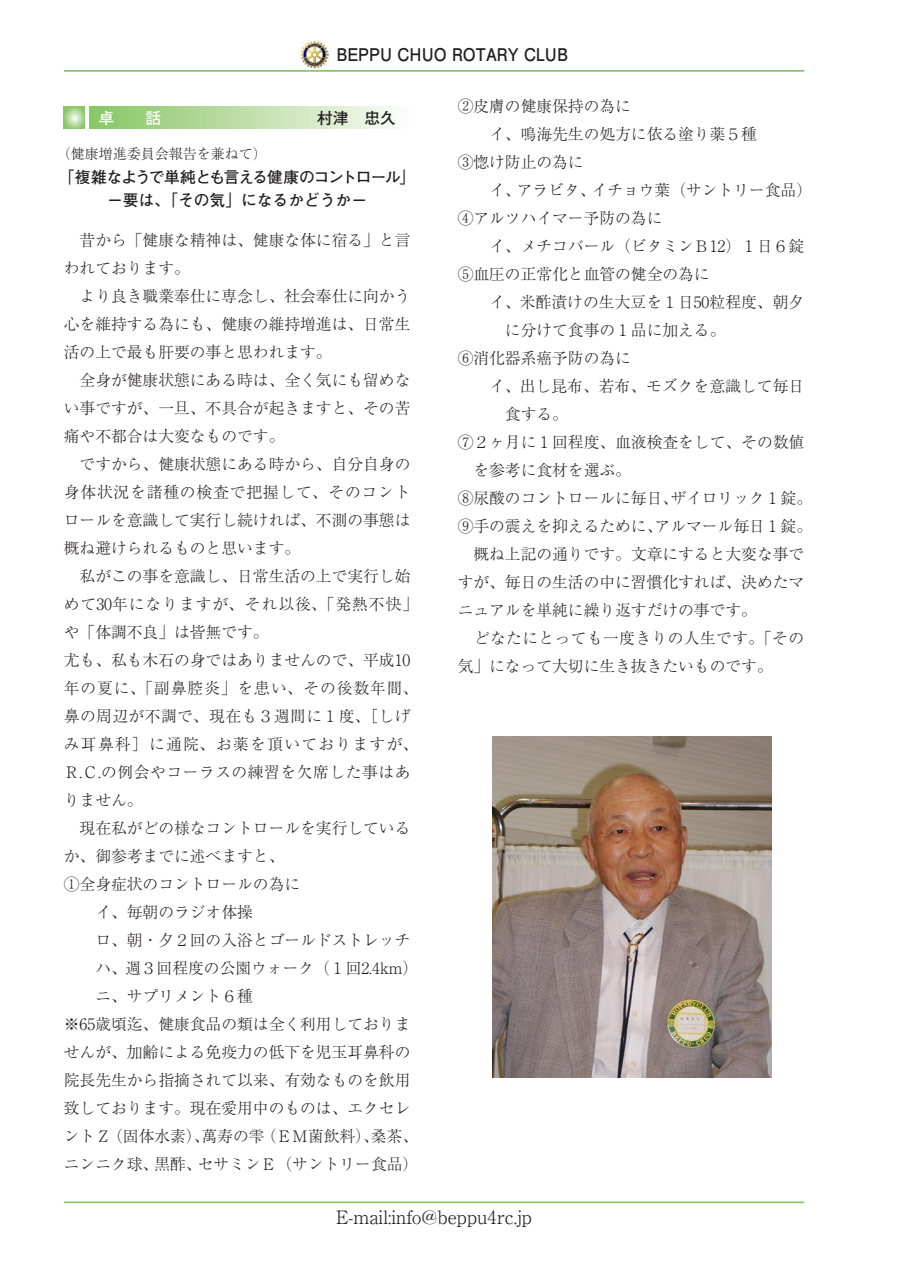
<style>
.page{position:relative;width:903px;height:1275px;background:#fff}
.page>*{position:absolute;margin:0;border:0;box-sizing:border-box;transform-origin:0 0}
.t1{font:300 18.38px "Ryumin Pr 6 N";color:#231f20}
.t2{font:700 17.5px "Futo Go B101 Pr 6 N";color:#231f20;scale:.91 1}
.t3{font:300 15.75px "Ryumin Pr 6 N";color:#231f20}
.t4{font:700 15.75px/23.6px "Futo Go B101 Pr 6 N";letter-spacing:-.025em;color:#231f20;text-align:center}
.t5{font:300 15.75px "Ryumin Pr 6 N";letter-spacing:.06em;color:#231f20}
.t6{font:300 15.75px "Ryumin Pr 6 N";letter-spacing:.035em;color:#231f20}
.t7{font:300 15.75px "Ryumin Pr 6 N";letter-spacing:.03em;color:#231f20}
.t8{font:300 15.75px "Ryumin Pr 6 N";letter-spacing:.025em;color:#231f20}
.t9{font:300 15.75px "Ryumin Pr 6 N";letter-spacing:.055em;color:#231f20}
.t10{font:300 15.75px "Ryumin Pr 6 N";letter-spacing:.085em;color:#231f20}
.t11{font:700 15.75px "Futo Go B101 Pr 6 N";color:#fff}
.t12{font:300 14px "Ryumin Pr 6 N";color:#231f20}
</style>
<div class="page">
<hr style="left:64px;top:70px;width:740px;height:2px;background:#87c765">
<hr style="left:64px;top:1201px;width:740px;height:2px;background:#87c765">
<img style="left:300px;top:40px;width:28px;height:28px">
<div style="left:90px;top:106px;width:320px;height:23px;background:linear-gradient(to right,#88c564,#fbfbf8)"></div>
<svg style="left:64px;top:106px;width:21px;height:23px"></svg>
<img style="left:493px;top:736px;width:278px;height:341px">
<p class="t2" style="left:336px;top:40px;width:256px">BEPPU CHUO ROTARY CLUB</p>
<p class="t11" style="left:98px;top:105px;width:64px">卓　　話</p>
<p class="t4" style="left:317px;top:105px;width:80px">村津　忠久</p>
<p class="t12" style="left:57px;top:142px;width:211px">（健康増進委員会報告を兼ねて）</p>
<p class="t4" style="left:59px;top:164px;width:358px">「複雑なようで単純とも言える健康のコントロール」－要は、「その気」になるかどうか－</p>
<p class="t3" style="left:64px;top:228px;width:348px">　昔から「健康な精神は、健康な体に宿る」と言</p>
<p class="t3" style="left:64px;top:256px;width:128px">われております。</p>
<p class="t3" style="left:64px;top:284px;width:348px">　より良き職業奉仕に専念し、社会奉仕に向かう</p>
<p class="t3" style="left:64px;top:312px;width:348px">心を維持する為にも、健康の維持増進は、日常生</p>
<p class="t3" style="left:64px;top:340px;width:269px">活の上で最も肝要の事と思われます。</p>
<p class="t3" style="left:64px;top:368px;width:348px">　全身が健康状態にある時は、全く気にも留めな</p>
<p class="t3" style="left:64px;top:396px;width:348px">い事ですが、一旦、不具合が起きますと、その苦</p>
<p class="t3" style="left:64px;top:424px;width:222px">痛や不都合は大変なものです。</p>
<p class="t3" style="left:64px;top:452px;width:348px">　ですから、健康状態にある時から、自分自身の</p>
<p class="t9" style="left:64px;top:480px;width:348px">身体状況を諸種の検査で把握して、そのコント</p>
<p class="t3" style="left:64px;top:508px;width:348px">ロールを意識して実行し続ければ、不測の事態は</p>
<p class="t3" style="left:64px;top:536px;width:238px">概ね避けられるものと思います。</p>
<p class="t3" style="left:64px;top:564px;width:348px">　私がこの事を意識し、日常生活の上で実行し始</p>
<p class="t5" style="left:64px;top:592px;width:356px">めて30年になりますが、それ以後、「発熱不快」</p>
<p class="t3" style="left:64px;top:620px;width:206px">や「体調不良」は皆無です。</p>
<p class="t3" style="left:64px;top:648px;width:348px">尤も、私も木石の身ではありませんので、平成10</p>
<p class="t5" style="left:64px;top:676px;width:356px">年の夏に、「副鼻腔炎」を患い、その後数年間、</p>
<p class="t7" style="left:64px;top:704px;width:348px">鼻の周辺が不調で、現在も３週間に１度、［しげ</p>
<p class="t10" style="left:64px;top:732px;width:356px">み耳鼻科］に通院、お薬を頂いておりますが、</p>
<p class="t6" style="left:64px;top:760px;width:348px">Ｒ.Ｃ.の例会やコーラスの練習を欠席した事はあ</p>
<p class="t3" style="left:64px;top:788px;width:80px">りません。</p>
<p class="t3" style="left:64px;top:816px;width:348px">　現在私がどの様なコントロールを実行している</p>
<p class="t3" style="left:64px;top:844px;width:222px">か、御参考までに述べますと、</p>
<p class="t3" style="left:64px;top:872px;width:238px">①全身症状のコントロールの為に</p>
<p class="t3" style="left:95px;top:900px;width:159px">イ、毎朝のラジオ体操</p>
<p class="t3" style="left:95px;top:928px;width:317px">ロ、朝・夕２回の入浴とゴールドストレッチ</p>
<p class="t3" style="left:95px;top:956px;width:324px">ハ、週３回程度の公園ウォーク（１回2.4km）</p>
<p class="t3" style="left:95px;top:984px;width:159px">ニ、サプリメント６種</p>
<p class="t3" style="left:64px;top:1012px;width:348px">※65歳頃迄、健康食品の類は全く利用しておりま</p>
<p class="t3" style="left:64px;top:1040px;width:348px">せんが、加齢による免疫力の低下を児玉耳鼻科の</p>
<p class="t3" style="left:64px;top:1068px;width:348px">院長先生から指摘されて以来、有効なものを飲用</p>
<p class="t3" style="left:64px;top:1096px;width:348px">致しております。現在愛用中のものは、エクセレ</p>
<p class="t3" style="left:64px;top:1124px;width:356px">ントＺ（固体水素）、萬寿の雫（ＥＭ菌飲料）、桑茶、</p>
<p class="t3" style="left:64px;top:1152px;width:356px">ニンニク球、黒酢、セサミンＥ（サントリー食品）</p>
<p class="t3" style="left:458px;top:94px;width:175px">②皮膚の健康保持の為に</p>
<p class="t3" style="left:489px;top:122px;width:269px">イ、鳴海先生の処方に依る塗り薬５種</p>
<p class="t3" style="left:458px;top:150px;width:127px">③惚け防止の為に</p>
<p class="t3" style="left:489px;top:178px;width:324px">イ、アラビタ、イチョウ葉（サントリー食品）</p>
<p class="t3" style="left:458px;top:206px;width:206px">④アルツハイマー予防の為に</p>
<p class="t3" style="left:489px;top:234px;width:316px">イ、メチコバール（ビタミンＢ12）１日６錠</p>
<p class="t3" style="left:458px;top:262px;width:253px">⑤血圧の正常化と血管の健全の為に</p>
<p class="t3" style="left:489px;top:290px;width:317px">イ、米酢漬けの生大豆を１日50粒程度、朝夕</p>
<p class="t3" style="left:505px;top:318px;width:222px">に分けて食事の１品に加える。</p>
<p class="t3" style="left:458px;top:346px;width:175px">⑥消化器系癌予防の為に</p>
<p class="t3" style="left:489px;top:374px;width:317px">イ、出し昆布、若布、モズクを意識して毎日</p>
<p class="t3" style="left:505px;top:402px;width:64px">食する。</p>
<p class="t3" style="left:458px;top:430px;width:348px">⑦２ヶ月に１回程度、血液検査をして、その数値</p>
<p class="t3" style="left:473px;top:458px;width:159px">を参考に食材を選ぶ。</p>
<p class="t3" style="left:458px;top:486px;width:356px">⑧尿酸のコントロールに毎日、ザイロリック１錠。</p>
<p class="t3" style="left:458px;top:514px;width:356px">⑨手の震えを抑えるために、アルマール毎日１錠。</p>
<p class="t3" style="left:458px;top:542px;width:348px">　概ね上記の通りです。文章にすると大変な事で</p>
<p class="t3" style="left:458px;top:570px;width:348px">すが、毎日の生活の中に習慣化すれば、決めたマ</p>
<p class="t3" style="left:458px;top:598px;width:301px">ニュアルを単純に繰り返すだけの事です。</p>
<p class="t8" style="left:458px;top:626px;width:348px">　どなたにとっても一度きりの人生です。「その</p>
<p class="t3" style="left:458px;top:654px;width:316px">気」になって大切に生き抜きたいものです。</p>
<p class="t1" style="left:336px;top:1203px;width:198px">E-mail:info@beppu4rc.jp</p>
</div>
